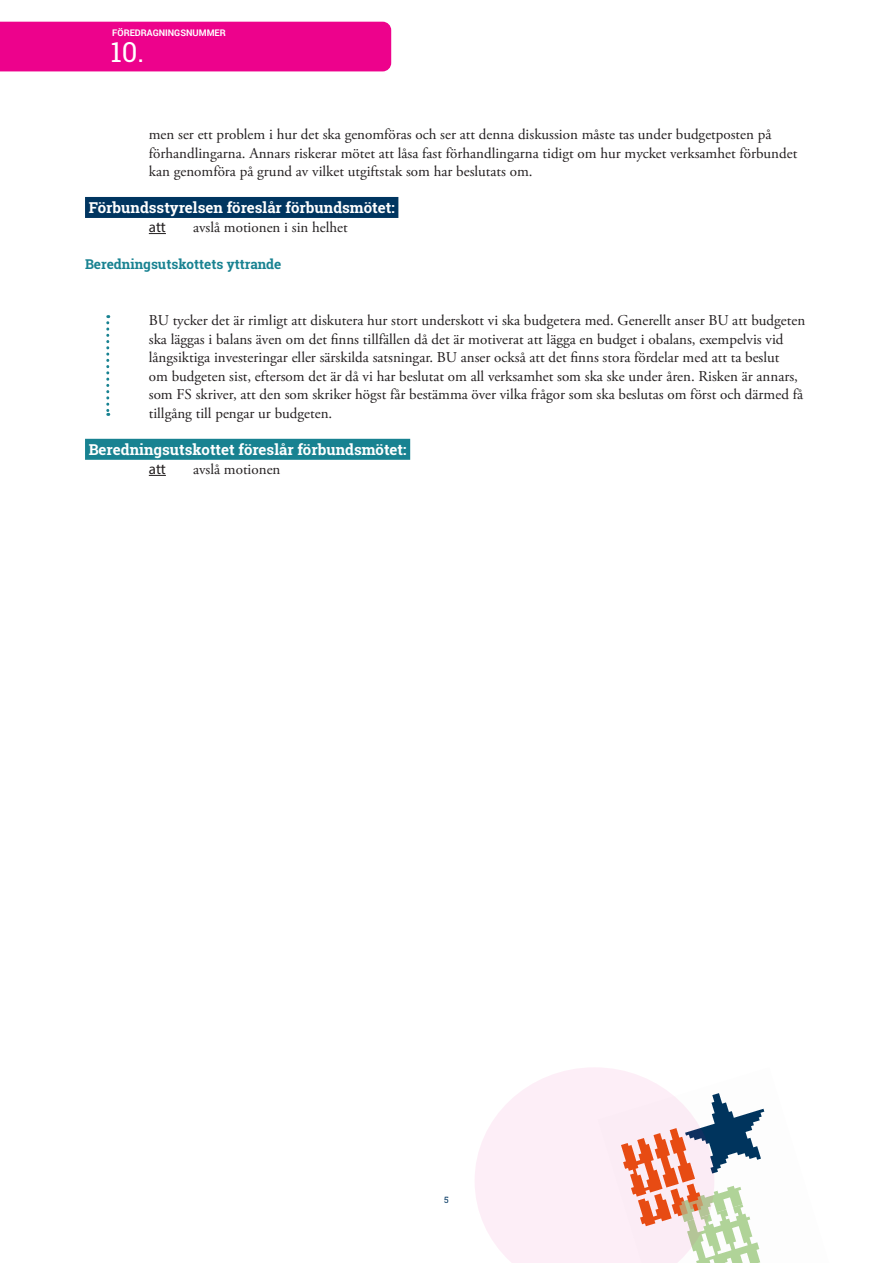
<style>
.page{position:relative;width:893px;height:1263px;background:#fff}
.page>*{position:absolute;margin:0;border:0;box-sizing:border-box;transform-origin:0 0}
.Kapitel{font:27.6px "Roboto Slab";color:#fff}
.NSF_FM_LÖP_INDRAG{font:15px/18.6px "Adobe Garamond Pro";color:#231f20}
.RUBRIK_2_TURKOS{font:700 15px "Roboto Slab";color:#fff}
.RUBRIK_2_BLÅ{font:700 15px "Roboto Slab";color:#fff}
.NSF_FM_LÖP_INDRAG-2{font:15px "Myriad Pro";color:#231f20}
.Yttranderubrik_turko{font:700 13.5px "Roboto Slab";color:#188291}
.t1{font:700 9.15px "Roboto";color:#fff}
.t2{font:8.7px "Roboto Slab";color:#003560}
</style>
<div class="page">
<div style="left:85px;top:197px;width:313px;height:21px;background:#003560"></div>
<svg style="left:149px;top:233px;width:17px;height:1px"></svg>
<div style="left:85px;top:439px;width:325px;height:21px;background:#188291"></div>
<svg style="left:149px;top:475px;width:17px;height:1px"></svg>
<div style="left:0;top:22px;width:391px;height:49px;background:#ed028c"></div>
<img style="left:714px;top:1093px;width:51px;height:56px">
<img style="left:714px;top:1149px;width:47px;height:114px">
<svg style="left:475px;top:1067px;width:239px;height:196px;background:#f7e2e4"></svg>
<svg style="left:106px;top:315px;width:3px;height:101px"></svg>
<p class="t1" style="left:112px;top:26px;width:115px">FÖREDRAGNINGSNUMMER</p>
<p class="Kapitel" style="left:110px;top:33px;width:35px">10.</p>
<p class="NSF_FM_LÖP_INDRAG" style="left:149px;top:126px;width:650px">men ser ett problem i hur det ska genomföras och ser att denna diskussion måste tas under budgetposten på förhandlingarna. Annars riskerar mötet att låsa fast förhandlingarna tidigt om hur mycket verksamhet förbundet kan genomföra på grund av vilket utgiftstak som har beslutats om.</p>
<p class="RUBRIK_2_BLÅ" style="left:89px;top:198px;width:307px">Förbundsstyrelsen föreslår förbundsmötet:</p>
<p class="NSF_FM_LÖP_INDRAG-2" style="left:149px;top:218px;width:19px">att</p>
<p class="NSF_FM_LÖP_INDRAG" style="left:193px;top:219px;width:156px">avslå motionen i sin helhet</p>
<p class="Yttranderubrik_turko" style="left:85px;top:255px;width:198px">Beredningsutskottets yttrande</p>
<p class="NSF_FM_LÖP_INDRAG" style="left:149px;top:312px;width:658px">BU tycker det är rimligt att diskutera hur stort underskott vi ska budgetera med. Generellt anser BU att budgeten ska läggas i balans även om det finns tillfällen då det är motiverat att lägga en budget i obalans, exempelvis vid långsiktiga investeringar eller särskilda satsningar. BU anser också att det finns stora fördelar med att ta beslut<br>om budgeten sist, eftersom det är då vi har beslutat om all verksamhet som ska ske under åren. Risken är annars, som FS skriver, att den som skriker högst får bestämma över vilka frågor som ska beslutas om först och därmed få tillgång till pengar ur budgeten.</p>
<p class="RUBRIK_2_TURKOS" style="left:89px;top:440px;width:319px">Beredningsutskottet föreslår förbundsmötet:</p>
<p class="NSF_FM_LÖP_INDRAG-2" style="left:149px;top:460px;width:19px">att</p>
<p class="NSF_FM_LÖP_INDRAG" style="left:193px;top:460px;width:89px">avslå motionen</p>
<p class="t2" style="left:444px;top:1193px;width:6px">5</p>
</div>
